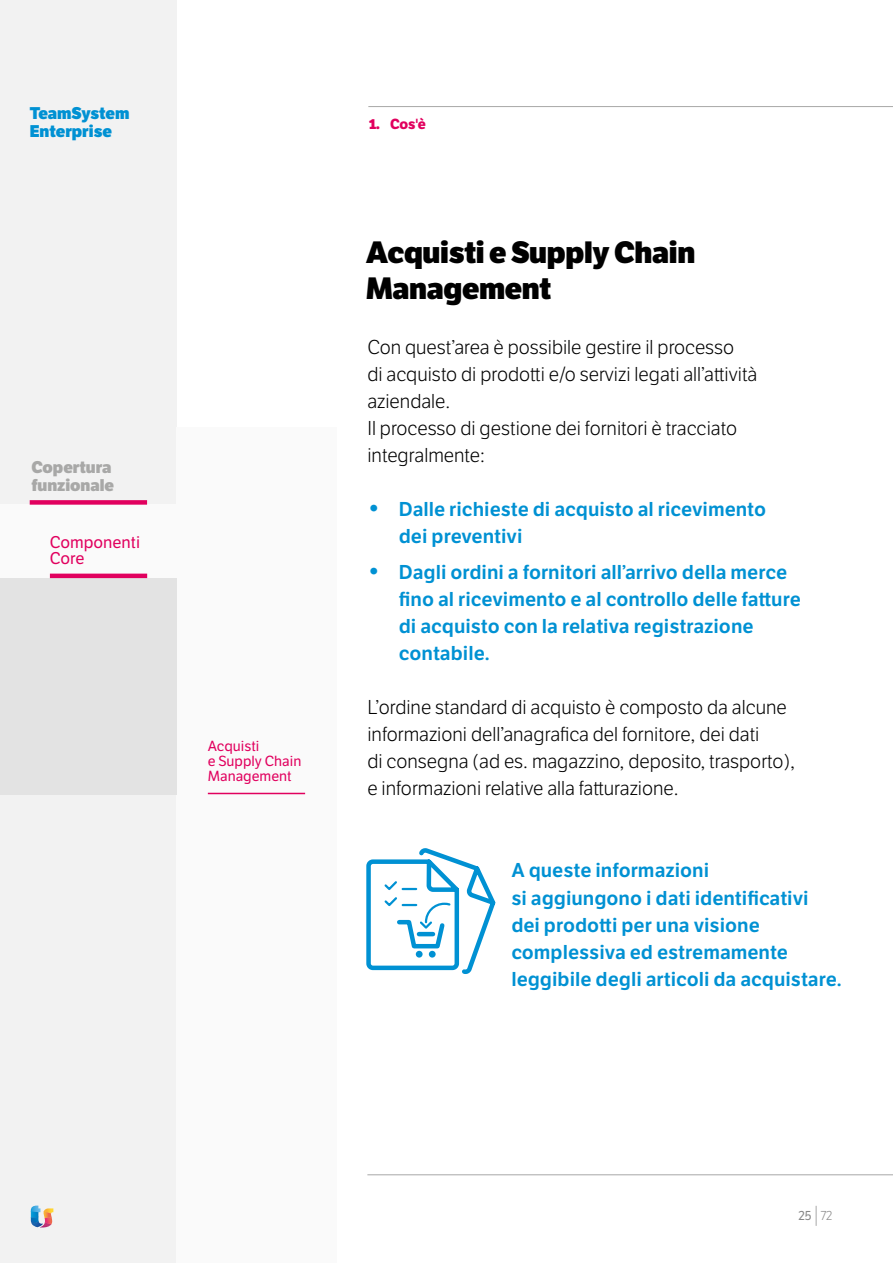
<style>
.page{position:relative;width:893px;height:1263px;background:#fff}
.page>*{position:absolute;margin:0;border:0;box-sizing:border-box;transform-origin:0 0}
.t1{font:800 30px/36px "LFT Etica";letter-spacing:-.01em;color:#000}
.t2{font:300 19.5px/27px "LFT Etica";color:#000}
.t3{font:600 19.5px/27px "LFT Etica";color:#0091d3}
.t4{font:800 16.5px/18px "LFT Etica";color:#0091d3}
.t5{font:800 16.5px/17.2px "LFT Etica";color:#a8a8a7}
.t6{font:16.5px/16.5px "LFT Etica";color:#e1005e}
.t7{font:14.25px/15px "LFT Etica";color:#e1005e}
.t8{font:700 14.25px "LFT Etica";color:#e1005e}
.t9{font:12.75px "LFT Etica";color:#878787}
.s1{font-weight:800}
.s2{font-size:25.5px}
.s3{font-weight:300}
</style>
<div class="page">
<svg style="left:816px;top:1206px;width:1px;height:20px"></svg>
<div style="left:0;top:0;width:177px;height:1263px;background:#f2f2f2"></div>
<div style="left:177px;top:428px;width:160px;height:835px;background:#fafafa"></div>
<hr style="left:367px;top:1174px;width:526px;height:1px;background:#a8a8a7">
<svg style="left:366px;top:850px;width:130px;height:124px"></svg>
<hr style="left:419px;top:932px;width:14px;height:4px;background:#0091d3">
<svg style="left:31px;top:1205px;width:22px;height:22px"></svg>
<hr style="left:208px;top:793px;width:97px;height:1px;background:#e1005e">
<hr style="left:368px;top:106px;width:525px;height:1px;background:#a8a8a7">
<div style="left:0;top:578px;width:177px;height:216px;background:#e3e3e3"></div>
<div style="left:0;top:505px;width:177px;height:73px;background:#fafafa"></div>
<hr style="left:50px;top:574px;width:97px;height:4px;background:#e1005e">
<div style="left:30px;top:500px;width:117px;height:5px;background:#e1005e"></div>
<p class="t4" style="left:30px;top:105px;width:101px">TeamSystem<br>Enterprise</p>
<p class="t5" style="left:32px;top:459px;width:84px">Copertura funzionale</p>
<p class="t6" style="left:50px;top:534px;width:92px">Componenti<br>Core</p>
<p class="t7" style="left:208px;top:739px;width:95px">Acquisti<br>e Supply Chain<br>Management</p>
<p class="t8" style="left:369px;top:116px;width:59px"><span class="s1">1.</span> Cos'è</p>
<h1 class="t1" style="left:366px;top:234px;width:331px">Acquisti e Supply Chain<br>Management</h1>
<p class="t2" style="left:367px;top:334px;width:391px">Con quest’area è possibile gestire il processo<br>di acquisto di prodotti e/o servizi legati all’attività aziendale.<br>Il processo di gestione dei fornitori è tracciato integralmente:</p>
<p class="t3" style="left:399px;top:496px;width:369px;text-indent:-31px"><span class="s2">•</span> Dalle richieste di acquisto al ricevimento dei preventivi</p>
<p class="t3" style="left:399px;top:558px;width:403px;text-indent:-31px"><span class="s2">•</span> Dagli ordini a fornitori all’arrivo della merce fino al ricevimento e al controllo delle fatture di acquisto con la relativa registrazione contabile.</p>
<p class="t2" style="left:367px;top:694px;width:429px">L’ordine standard di acquisto è composto da alcune informazioni dell’anagrafica del fornitore, dei dati<br>di consegna (ad es. magazzino, deposito, trasporto), e informazioni relative alla fatturazione.</p>
<p class="t3" style="left:511px;top:857px;width:332px">A queste informazioni<br>si aggiungono i dati identificativi dei prodotti per una visione complessiva ed estremamente leggibile degli articoli da acquistare.</p>
<p class="t9" style="left:798px;top:1208px;width:36px">25 <span class="s3">72</span></p>
</div>
